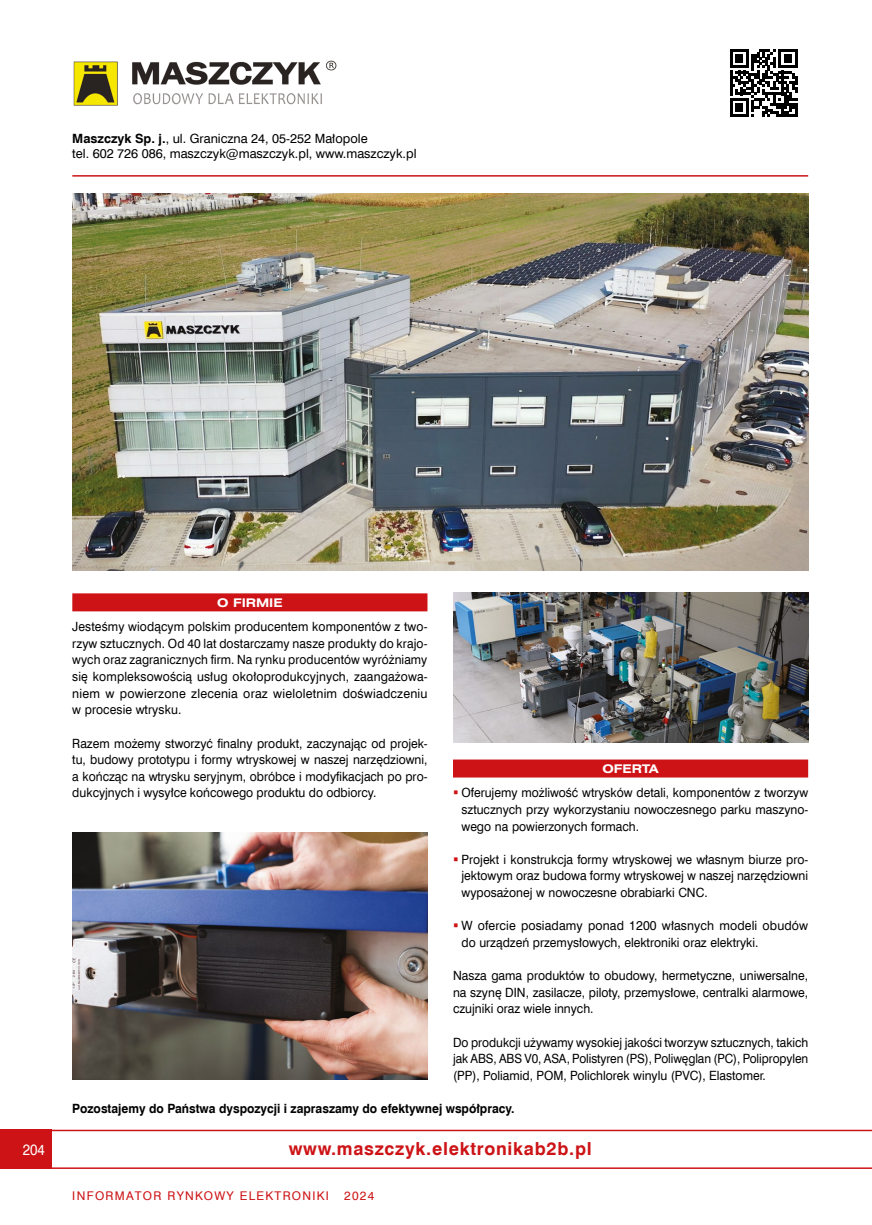
<style>
.page{position:relative;width:872px;height:1225px;background:#fff}
.page>*{position:absolute;margin:0;border:0;box-sizing:border-box;transform-origin:0 0}
.t1{font:700 18px "Swis 721 EU";letter-spacing:.04em;color:#cd1316}
.t2{font:15px "Swis 721 EU";color:#fff;scale:.9 1}
.t3{font:12.75px/16.6px "Swis 721 EU";color:#000;text-align:justify;scale:.95 1}
.t4{font:12.75px/15px "Swis 721 EU";color:#000}
.t5{font:12.75px/16.6px "Swis 721 EU";color:#000;text-align:justify;scale:.94 1}
.t6{font:700 12.75px "Swis 721 EU";color:#000;scale:.95 1}
.t7{font:12px "Swis 721 EU";letter-spacing:.11em;color:#cd1316}
.t8{font:700 12px "Swis 721 Ex EU";color:#fff}
.s1{font-weight:700}
</style>
<div class="page">
<div style="left:0;top:1129px;width:51px;height:40px;background:#cd1316"></div>
<hr style="left:72px;top:175px;width:736px;height:2px;background:#cd1316">
<hr style="left:51px;top:1129px;width:821px;height:2px;background:#cd1316">
<hr style="left:51px;top:1167px;width:821px;height:2px;background:#cd1316">
<div style="left:72px;top:593px;width:355px;height:18px;background:#cd1316"></div>
<svg style="left:730px;top:49px;width:67px;height:68px"></svg>
<img style="left:72px;top:193px;width:736px;height:377px">
<img style="left:73px;top:60px;width:264px;height:46px">
<div style="left:453px;top:759px;width:355px;height:18px;background:#cd1316"></div>
<img style="left:72px;top:832px;width:355px;height:247px">
<img style="left:453px;top:592px;width:355px;height:150px">
<p class="t4" style="left:72px;top:131px;width:346px"><span class="s1">Maszczyk Sp. j.</span>, ul. Graniczna 24, 05-252 Małopole<br>tel. 602 726 086, maszczyk@maszczyk.pl, www.maszczyk.pl</p>
<p class="t8" style="left:217px;top:595px;width:67px">O FIRMIE</p>
<p class="t3" style="left:72px;top:619px;width:375px">Jesteśmy wiodącym polskim producentem komponentów z two&shy;rzyw sztucznych. Od 40 lat dostarczamy nasze produkty do krajo&shy;wych oraz zagranicznych firm. Na rynku producentów wyróżniamy się kompleksowością usług okołoprodukcyjnych, zaangażowa&shy;niem w powierzone zlecenia oraz wieloletnim doświadczeniu w procesie wtrysku.</p>
<p class="t3" style="left:72px;top:735px;width:375px">Razem możemy stworzyć finalny produkt, zaczynając od projek&shy;tu, budowy prototypu i formy wtryskowej w naszej narzędziowni, a kończąc na wtrysku seryjnym, obróbce i modyfikacjach po pro&shy;dukcyjnych i wysyłce końcowego produktu do odbiorcy.</p>
<p class="t8" style="left:602px;top:762px;width:58px">OFERTA</p>
<p class="t3" style="left:461px;top:785px;width:366px">Oferujemy możliwość wtrysków detali, komponentów z tworzyw sztucznych przy wykorzystaniu nowoczesnego parku maszyno&shy;wego na powierzonych formach.</p>
<p class="t3" style="left:461px;top:851px;width:366px">Projekt i konstrukcja formy wtryskowej we własnym biurze pro&shy;jektowym oraz budowa formy wtryskowej w naszej narzędziowni wyposażonej w nowoczesne obrabiarki CNC.</p>
<p class="t4" style="left:461px;top:918px;width:348px;line-height:16.6px">W ofercie posiadamy ponad 1200 własnych modeli obudów do urządzeń przemysłowych, elektroniki oraz elektryki.</p>
<p class="t3" style="left:453px;top:967px;width:375px">Nasza gama produktów to obudowy, hermetyczne, uniwersalne, na szynę DIN, zasilacze, piloty, przemysłowe, centralki alarmowe, czujniki oraz wiele innych.</p>
<p class="t5" style="left:453px;top:1034px;width:379px">Do produkcji używamy wysokiej jakości tworzyw sztucznych, takich jak ABS, ABS V0, ASA, Polistyren (PS), Poliwęglan (PC), Polipropylen (PP), Poliamid, POM, Polichlorek winylu (PVC), Elastomer.</p>
<p class="t6" style="left:72px;top:1100px;width:467px">Pozostajemy do Państwa dyspozycji i zapraszamy do efektywnej współpracy.</p>
<p class="t2" style="left:23px;top:1140px;width:26px">204</p>
<h1 class="t1" style="left:289px;top:1137px;width:304px">www.maszczyk.elektronikab2b.pl</h1>
<p class="t7" style="left:72px;top:1188px;width:258px">INFORMATOR RYNKOWY ELEKTRONIKI</p>
<p class="t7" style="left:344px;top:1188px;width:32px">2024</p>
</div>
